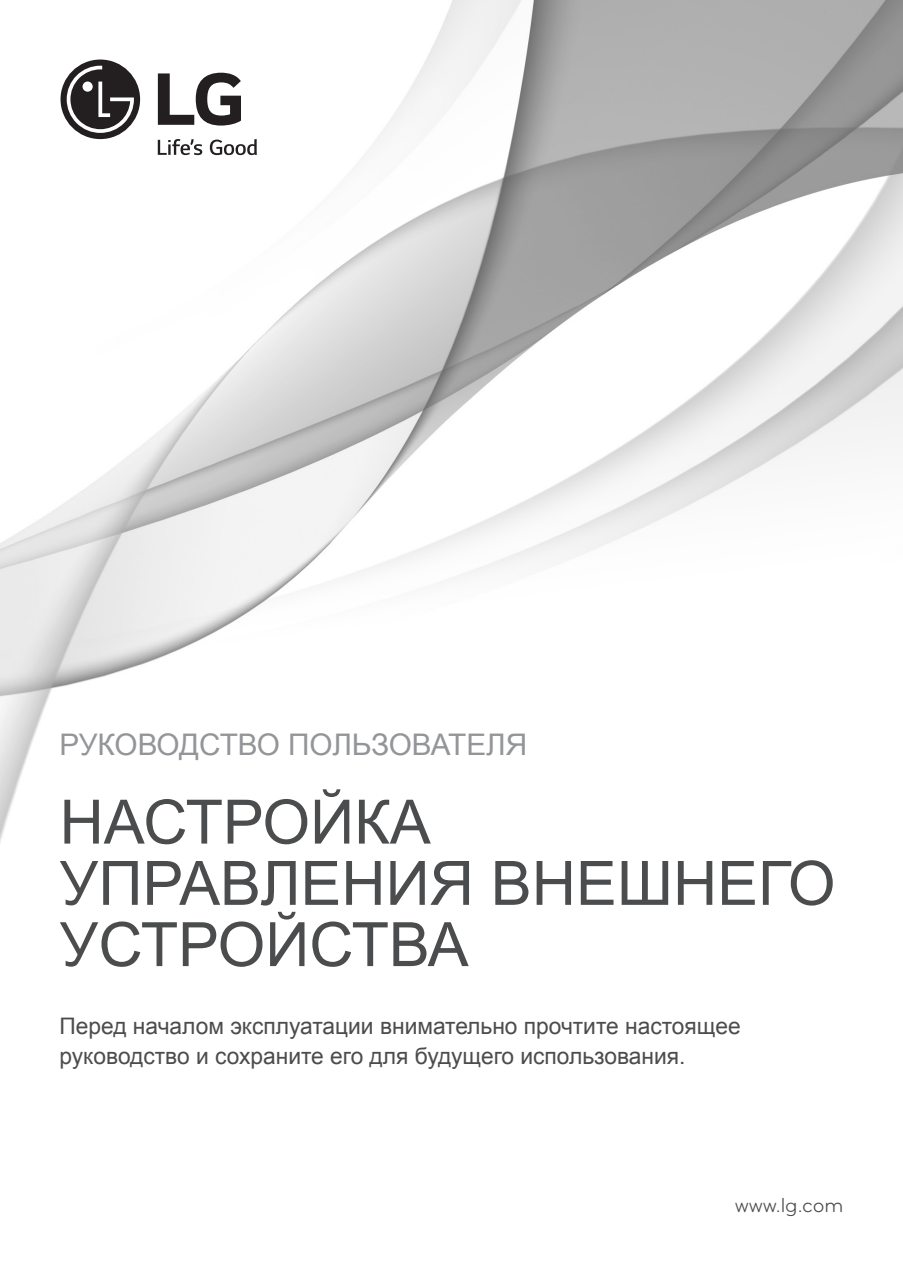
<style>
.page{position:relative;width:903px;height:1275px;background:#fff}
.page>*{position:absolute;margin:0;border:0;box-sizing:border-box;transform-origin:0 0}
.t1{font:61.25px/61.2px "Arial";color:#4b4c4d}
.t2{font:29.75px "Arial";letter-spacing:-.01em;color:#939598}
.t3{font:22.75px/29.8px "Arial";color:#4b4c4d}
.t4{font:21px "Bryant LG";color:#4b4c4d}
</style>
<div class="page">
<img style="left:1px;top:0;width:902px;height:839px">
<svg style="left:61px;top:60px;width:79px;height:79px"></svg>
<svg style="left:158px;top:139px;width:44px;height:16px"></svg>
<svg style="left:210px;top:139px;width:47px;height:16px"></svg>
<svg style="left:158px;top:73px;width:83px;height:53px"></svg>
<h2 class="t2" style="left:60px;top:725px;width:469px">РУКОВОДСТВО ПОЛЬЗОВАТЕЛЯ</h2>
<h1 class="t1" style="left:60px;top:792px;width:777px">НАСТРОЙКА<br>УПРАВЛЕНИЯ ВНЕШНЕГО<br>УСТРОЙСТВА</h1>
<p class="t3" style="left:60px;top:1012px;width:683px">Перед началом эксплуатации внимательно прочтите настоящее руководство и сохраните его для будущего использования.</p>
<p class="t4" style="left:735px;top:1193px;width:110px">www.lg.com</p>
</div>
